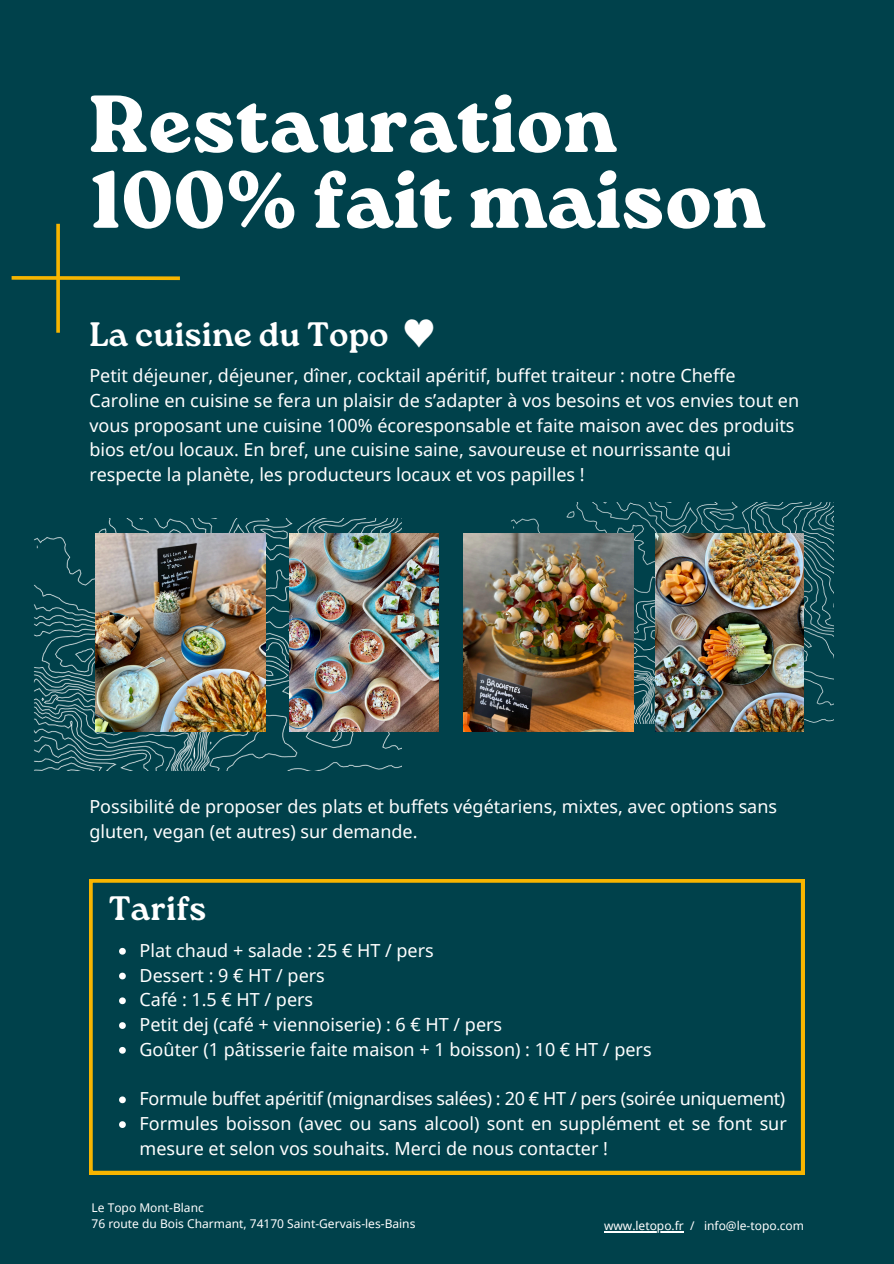
<style>
.page{position:relative;width:894px;height:1264px;background:#fff}
.page>*{position:absolute;margin:0;border:0;box-sizing:border-box;transform-origin:0 0}
.t1{font:800 80.7px/75.9px "Roca One";color:#fff}
.t2{font:700 33.9px "Roca One";color:#fff}
.t3{font:18px/24.8px "Noto Sans";color:#fff}
.t4{font:18px "Noto Sans";letter-spacing:-.02em;color:#fff}
.t5{font:12px "Noto Sans";color:#fff}
.s1{font-family:"Noto Sans CJ Ksc"}
</style>
<div class="page">
<div style="left:0;top:0;width:893px;height:1263px;background:#00414b"></div>
<svg style="left:12px;top:276px;width:168px;height:4px"></svg>
<svg style="left:56px;top:224px;width:4px;height:109px"></svg>
<svg style="left:89px;top:879px;width:715px;height:295px"></svg>
<img style="left:33px;top:518px;width:368px;height:252px">
<img style="left:95px;top:533px;width:170px;height:198px">
<img style="left:290px;top:533px;width:148px;height:198px">
<img style="left:511px;top:503px;width:322px;height:220px">
<img style="left:463px;top:533px;width:170px;height:198px">
<img style="left:655px;top:533px;width:148px;height:198px">
<svg style="left:119px;top:947px;width:7px;height:7px"></svg>
<svg style="left:119px;top:972px;width:7px;height:7px"></svg>
<svg style="left:119px;top:997px;width:7px;height:7px"></svg>
<svg style="left:119px;top:1022px;width:7px;height:6px"></svg>
<svg style="left:119px;top:1046px;width:7px;height:7px"></svg>
<svg style="left:119px;top:1096px;width:7px;height:7px"></svg>
<svg style="left:119px;top:1121px;width:7px;height:6px"></svg>
<hr style="left:604px;top:1231px;width:79px;height:1px;background:#fff">
<h1 class="t1" style="left:89px;top:86px;width:677px">Restauration<br>100% fait maison</h1>
<p class="t2" style="left:89px;top:314px;width:348px">La cuisine du Topo <span class="s1">♥</span></p>
<p class="t3" style="left:89px;top:363px;width:711px">Petit déjeuner, déjeuner, dîner, cocktail apéritif, buffet traiteur : notre Cheffe Caroline en cuisine se fera un plaisir de s’adapter à vos besoins et vos envies tout en vous proposant une cuisine 100% écoresponsable et faite maison avec des produits bios et/ou locaux. En bref, une cuisine saine, savoureuse et nourrissante qui respecte la planète, les producteurs locaux et vos papilles !</p>
<h3 class="t3" style="left:89px;top:793px;width:689px">Possibilité de proposer des plats et buffets végétariens, mixtes, avec options sans gluten, vegan (et autres) sur demande.</h3>
<h2 class="t2" style="left:109px;top:888px;width:99px">Tarifs</h2>
<h3 class="t3" style="left:139px;top:937px;width:295px">Plat chaud + salade : 25 € HT / pers</h3>
<p class="t3" style="left:139px;top:962px;width:187px">Dessert : 9 € HT / pers</p>
<p class="t3" style="left:139px;top:987px;width:175px">Café : 1.5 € HT / pers</p>
<p class="t3" style="left:139px;top:1011px;width:364px">Petit dej (café + viennoiserie) : 6 € HT / pers</p>
<p class="t3" style="left:139px;top:1036px;width:513px">Goûter (1 pâtisserie faite maison + 1 boisson) : 10 € HT / pers</p>
<p class="t4" style="left:139px;top:1086px;width:647px">Formule buffet apéritif (mignardises salées) : 20 € HT / pers (soirée uniquement)</p>
<p class="t3" style="left:139px;top:1110px;width:648px">Formules boisson (avec ou sans alcool) sont en supplément et se font sur mesure et selon vos souhaits. Merci de nous contacter !</p>
<p class="t5" style="left:91px;top:1199px;width:114px">Le Topo Mont-Blanc</p>
<p class="t5" style="left:91px;top:1215px;width:325px">76 route du Bois Charmant, 74170 Saint-Gervais-les-Bains</p>
<h2 class="t5" style="left:604px;top:1217px;width:201px">www.letopo.fr / info@le-topo.com</h2>
</div>
